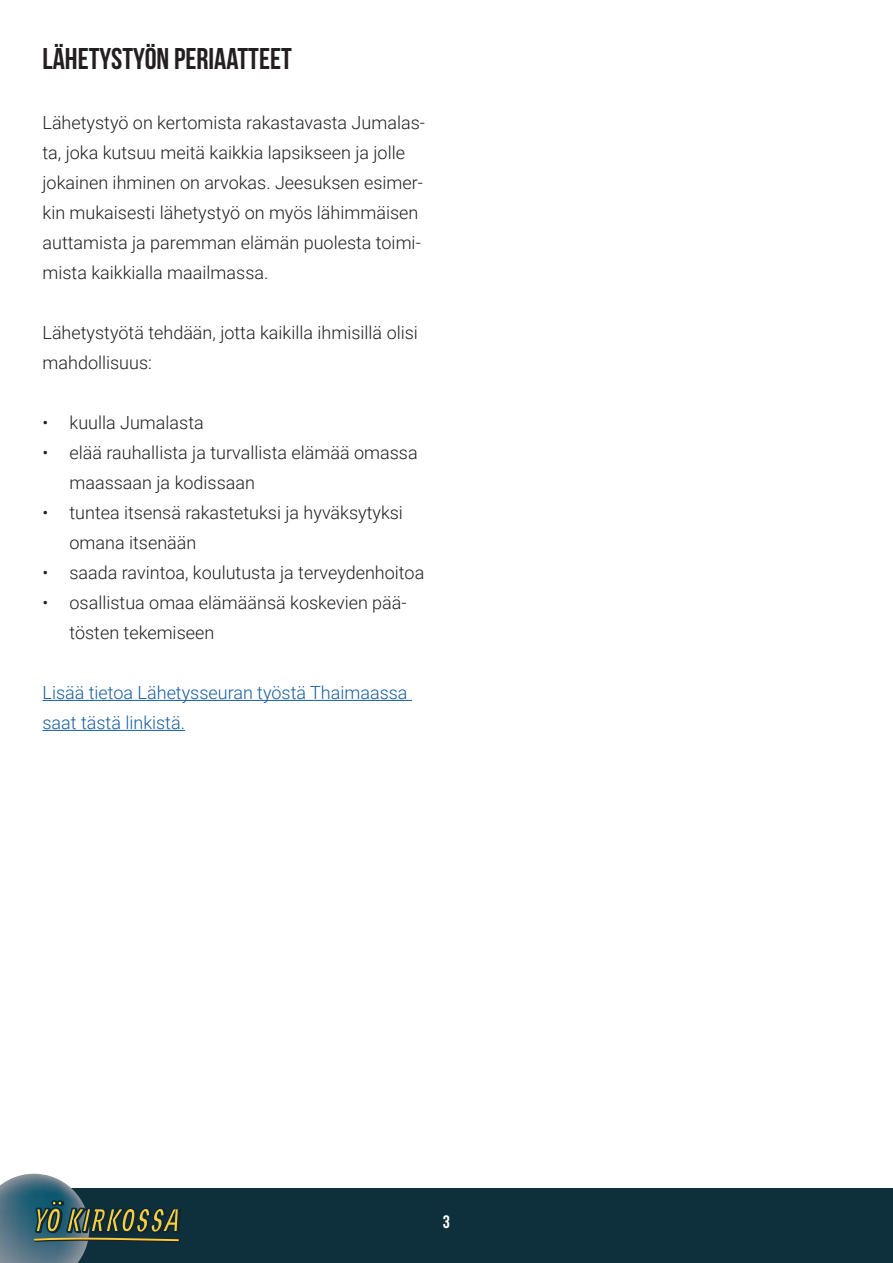
<style>
.page{position:relative;width:893px;height:1263px;background:#fff}
.page>*{position:absolute;margin:0;border:0;box-sizing:border-box;transform-origin:0 0}
.LEIPÄTEKSTI{font:30px "Bebas Neue";color:#231f20}
.LEIPÄTEKSTI-2{font:300 18px/30px "Roboto";color:#231f20}
.LEIPÄTEKSTI-3{font:300 18px/30px "Roboto";color:#175d9e}
.t1{font:18px "Bebas Neue";color:#fff}
</style>
<div class="page">
<hr style="left:43px;top:700px;width:369px;height:1px;background:#175d9e">
<hr style="left:43px;top:730px;width:142px;height:1px;background:#175d9e">
<div style="left:0;top:1188px;width:893px;height:75px;background:#0d303c"></div>
<svg style="left:0;top:1173px;width:181px;height:90px"></svg>
<p class="LEIPÄTEKSTI" style="left:43px;top:42px;width:251px">LÄHETYSTYÖN PERIAATTEET</p>
<p class="LEIPÄTEKSTI-2" style="left:43px;top:107px;width:384px">Lähetystyö on kertomista rakastavasta Jumalas&shy;ta, joka kutsuu meitä kaikkia lapsikseen ja jolle jokainen ihminen on arvokas. Jeesuksen esimer&shy;kin mukaisesti lähetystyö on myös lähimmäisen auttamista ja paremman elämän puolesta toimi&shy;mista kaikkialla maailmassa.</p>
<p class="LEIPÄTEKSTI-2" style="left:43px;top:317px;width:377px">Lähetystyötä tehdään, jotta kaikilla ihmisillä olisi mahdollisuus:</p>
<p class="LEIPÄTEKSTI-2" style="left:43px;top:407px;width:163px">• kuulla Jumalasta</p>
<p class="LEIPÄTEKSTI-2" style="left:70px;top:437px;width:350px;text-indent:-27px">• elää rauhallista ja turvallista elämää omassa maassaan ja kodissaan</p>
<p class="LEIPÄTEKSTI-2" style="left:70px;top:497px;width:335px;text-indent:-27px">• tuntea itsensä rakastetuksi ja hyväksytyksi omana itsenään</p>
<p class="LEIPÄTEKSTI-2" style="left:43px;top:557px;width:383px">• saada ravintoa, koulutusta ja terveydenhoitoa</p>
<p class="LEIPÄTEKSTI-2" style="left:70px;top:587px;width:339px;text-indent:-27px">• osallistua omaa elämäänsä koskevien pää&shy;tösten tekemiseen</p>
<p class="LEIPÄTEKSTI-3" style="left:43px;top:677px;width:367px">Lisää tietoa Lähetysseuran työstä Thaimaassa saat tästä linkistä.</p>
<p class="t1" style="left:443px;top:1211px;width:9px">3</p>
</div>
